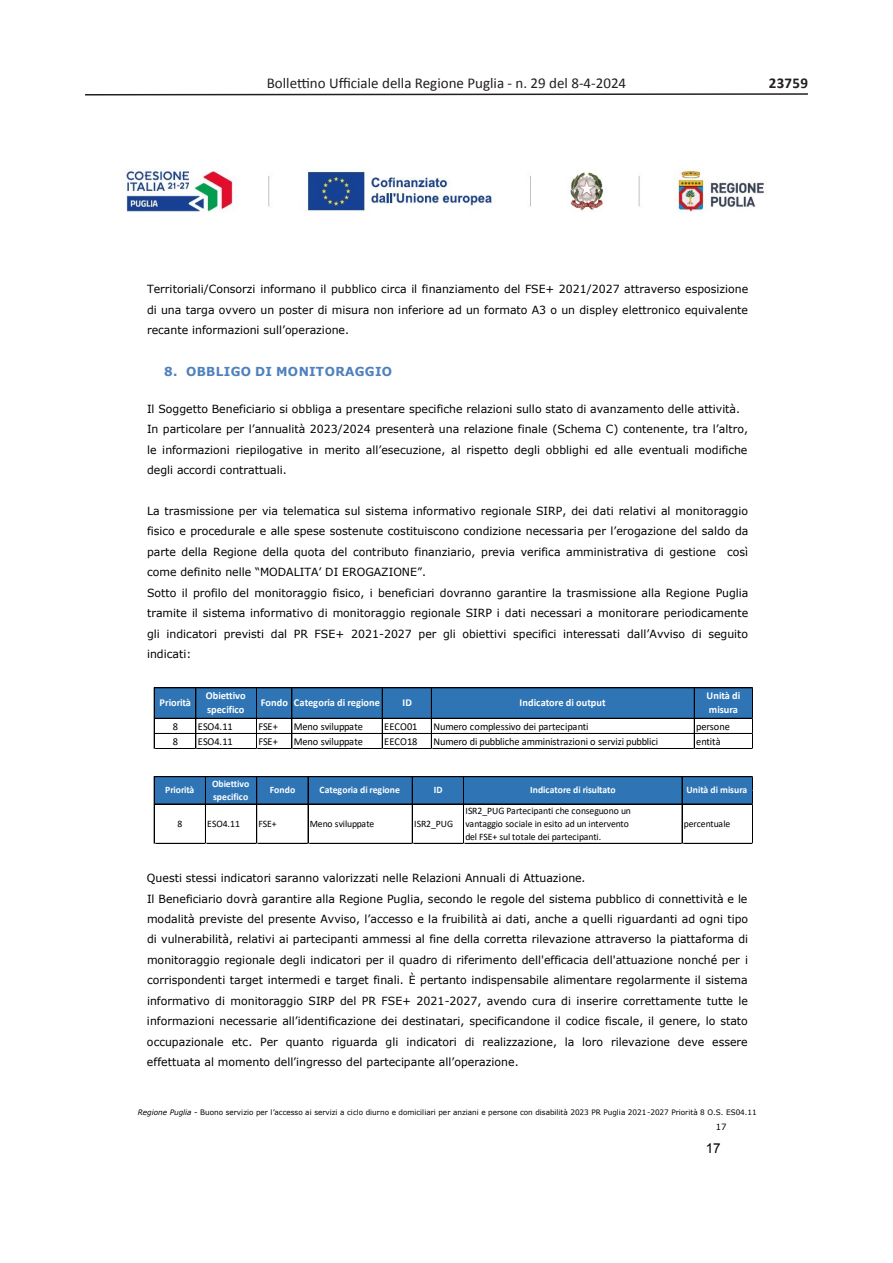
<style>
.page{position:relative;width:893px;height:1263px;background:#fff}
.page>*{position:absolute;margin:0;border:0;box-sizing:border-box;transform-origin:0 0}
.t1{font:15px "Calibri";color:#231f20}
.t2{font:700 15px "Calibri";letter-spacing:.015em;color:#231f20}
.t3{font:13.65px "Arial";color:#000}
.t4{font:700 12.45px "Verdana";letter-spacing:.025em;color:#4f81bd}
.t5{font:11.25px/20.4px "Verdana";color:#000}
.t6{font:10.5px "Calibri";letter-spacing:-.01em;color:#000}
.t7{font:700 10.5px/14px "Calibri";letter-spacing:.005em;color:#fff}
.t8{font:700 10.5px "Calibri";letter-spacing:-.025em;color:#fff}
.t9{font:9.9px/13px "Calibri";letter-spacing:-.01em;color:#000}
.t10{font:700 9.9px/13px "Calibri";letter-spacing:-.005em;color:#fff}
.t11{font:700 9.9px "Calibri";letter-spacing:-.025em;color:#fff}
.t12{font:8.7px "Verdana";color:#000}
.t13{font:7.5px "Verdana";color:#000}
.s1{font-style:italic}
</style>
<div class="page">
<svg style="left:85px;top:93px;width:723px;height:3px"></svg>
<img style="left:122px;top:168px;width:642px;height:44px">
<div style="left:154px;top:688px;width:599px;height:30px;background:#2f75b5"></div>
<hr style="left:154px;top:687px;width:599px;height:1px;background:#000">
<hr style="left:154px;top:718px;width:599px;height:1px;background:#000">
<hr style="left:154px;top:733px;width:599px;height:1px;background:#000">
<hr style="left:154px;top:687px;width:1px;height:62px;background:#000">
<hr style="left:196px;top:688px;width:1px;height:61px;background:#000">
<hr style="left:256px;top:688px;width:1px;height:61px;background:#000">
<hr style="left:292px;top:688px;width:1px;height:61px;background:#000">
<hr style="left:382px;top:688px;width:1px;height:61px;background:#000">
<hr style="left:431px;top:688px;width:1px;height:61px;background:#000">
<hr style="left:694px;top:688px;width:1px;height:61px;background:#000">
<hr style="left:154px;top:748px;width:599px;height:1px;background:#000">
<hr style="left:752px;top:688px;width:1px;height:61px;background:#000">
<div style="left:154px;top:777px;width:599px;height:27px;background:#2f75b5"></div>
<hr style="left:154px;top:776px;width:599px;height:1px;background:#000">
<hr style="left:154px;top:804px;width:599px;height:1px;background:#000">
<hr style="left:154px;top:776px;width:1px;height:67px;background:#000">
<hr style="left:205px;top:777px;width:1px;height:66px;background:#000">
<hr style="left:256px;top:777px;width:1px;height:66px;background:#000">
<hr style="left:308px;top:777px;width:1px;height:66px;background:#000">
<hr style="left:412px;top:777px;width:1px;height:66px;background:#000">
<hr style="left:463px;top:777px;width:1px;height:66px;background:#000">
<hr style="left:682px;top:777px;width:1px;height:66px;background:#000">
<hr style="left:154px;top:843px;width:599px;height:1px;background:#000">
<hr style="left:752px;top:777px;width:1px;height:66px;background:#000">
<h1 class="t1" style="left:267px;top:74px;width:361px">Bollettino Ufficiale della Regione Puglia - n. 29 del 8-4-2024</h1>
<h1 class="t2" style="left:769px;top:72px;width:41px">23759</h1>
<p class="t5" style="left:147px;top:279px;width:603px;text-align:justify">Territoriali/Consorzi informano il pubblico circa il finanziamento del FSE+ 2021/2027 attraverso esposizione di una targa ovvero un poster di misura non inferiore ad un formato A3 o un displey elettronico equivalente recante informazioni sull’operazione.</p>
<p class="t4" style="left:164px;top:363px;width:229px">8. OBBLIGO DI MONITORAGGIO</p>
<p class="t5" style="left:147px;top:398px;width:603px">Il Soggetto Beneficiario si obbliga a presentare specifiche relazioni sullo stato di avanzamento delle attività.<br>In particolare per l’annualità 2023/2024 presenterà una relazione finale (Schema C) contenente, tra l’altro, le informazioni riepilogative in merito all’esecuzione, al rispetto degli obblighi ed alle eventuali modifiche degli accordi contrattuali.</p>
<p class="t5" style="left:147px;top:501px;width:603px">La trasmissione per via telematica sul sistema informativo regionale SIRP, dei dati relativi al monitoraggio fisico e procedurale e alle spese sostenute costituiscono condizione necessaria per l’erogazione del saldo da parte della Regione della quota del contributo finanziario, previa verifica amministrativa di gestione così come definito nelle “MODALITA’ DI EROGAZIONE”.<br>Sotto il profilo del monitoraggio fisico, i beneficiari dovranno garantire la trasmissione alla Regione Puglia tramite il sistema informativo di monitoraggio regionale SIRP i dati necessari a monitorare periodicamente gli indicatori previsti dal PR FSE+ 2021-2027 per gli obiettivi specifici interessati dall’Avviso di seguito indicati:</p>
<p class="t8" style="left:160px;top:695px;width:33px">Priorità</p>
<p class="t7" style="left:206px;top:689px;width:41px">Obiettivo specifico</p>
<p class="t7" style="left:261px;top:696px;width:121px">Fondo Categoria di regione</p>
<p class="t7" style="left:402px;top:696px;width:11px">ID</p>
<p class="t7" style="left:520px;top:696px;width:88px">Indicatore di output</p>
<p class="t7" style="left:706px;top:689px;width:35px">Unità di misura</p>
<p class="t6" style="left:173px;top:719px;width:7px">8</p>
<p class="t6" style="left:198px;top:719px;width:36px">ESO4.11</p>
<p class="t6" style="left:258px;top:719px;width:21px">FSE+</p>
<p class="t6" style="left:294px;top:719px;width:71px">Meno sviluppate</p>
<p class="t6" style="left:384px;top:719px;width:35px">EECO01</p>
<p class="t6" style="left:433px;top:719px;width:157px">Numero complessivo dei partecipanti</p>
<p class="t6" style="left:696px;top:719px;width:35px">persone</p>
<p class="t6" style="left:173px;top:735px;width:7px">8</p>
<p class="t6" style="left:198px;top:735px;width:36px">ESO4.11</p>
<p class="t6" style="left:258px;top:735px;width:21px">FSE+</p>
<p class="t6" style="left:294px;top:735px;width:71px">Meno sviluppate</p>
<p class="t6" style="left:384px;top:735px;width:35px">EECO18</p>
<p class="t6" style="left:433px;top:735px;width:226px">Numero di pubbliche amministrazioni o servizi pubblici</p>
<p class="t6" style="left:696px;top:735px;width:26px">entità</p>
<p class="t10" style="left:212px;top:777px;width:39px">Obiettivo specifico</p>
<p class="t10" style="left:270px;top:783px;width:27px">Fondo</p>
<p class="t10" style="left:319px;top:783px;width:82px">Categoria di regione</p>
<p class="t10" style="left:434px;top:783px;width:10px">ID</p>
<p class="t10" style="left:530px;top:783px;width:87px">Indicatore di risultato</p>
<p class="t11" style="left:165px;top:783px;width:31px">Priorità</p>
<p class="t10" style="left:686px;top:783px;width:62px">Unità di misura</p>
<p class="t9" style="left:177px;top:817px;width:6px">8</p>
<p class="t9" style="left:207px;top:817px;width:34px">ESO4.11</p>
<p class="t9" style="left:259px;top:817px;width:20px">FSE+</p>
<p class="t9" style="left:310px;top:817px;width:66px">Meno sviluppate</p>
<p class="t9" style="left:414px;top:817px;width:41px">ISR2_PUG</p>
<p class="t9" style="left:465px;top:804px;width:167px">ISR2_PUG Partecipanti che conseguono un vantaggio sociale in esito ad un intervento del FSE+ sul totale dei partecipanti.</p>
<p class="t9" style="left:684px;top:817px;width:48px">percentuale</p>
<p class="t5" style="left:147px;top:868px;width:603px">Questi stessi indicatori saranno valorizzati nelle Relazioni Annuali di Attuazione.<br>Il Beneficiario dovrà garantire alla Regione Puglia, secondo le regole del sistema pubblico di connettività e le modalità previste del presente Avviso, l’accesso e la fruibilità ai dati, anche a quelli riguardanti ad ogni tipo di vulnerabilità, relativi ai partecipanti ammessi al fine della corretta rilevazione attraverso la piattaforma di monitoraggio regionale degli indicatori per il quadro di riferimento dell'efficacia dell'attuazione nonché per i corrispondenti target intermedi e target finali. È pertanto indispensabile alimentare regolarmente il sistema informativo di monitoraggio SIRP del PR FSE+ 2021-2027, avendo cura di inserire correttamente tutte le informazioni necessarie all’identificazione dei destinatari, specificandone il codice fiscale, il genere, lo stato occupazionale etc. Per quanto riguarda gli indicatori di realizzazione, la loro rilevazione deve essere effettuata al momento dell’ingresso del partecipante all’operazione.</p>
<p class="t13" style="left:138px;top:1107px;width:621px"><span class="s1">Regione Puglia -</span> Buono servizio per l’accesso ai servizi a ciclo diurno e domiciliari per anziani e persone con disabilità 2023 PR Puglia 2021-2027 Priorità 8 O.S. ES04.11</p>
<p class="t12" style="left:716px;top:1120px;width:12px">17</p>
<p class="t3" style="left:706px;top:1139px;width:16px">17</p>
</div>
